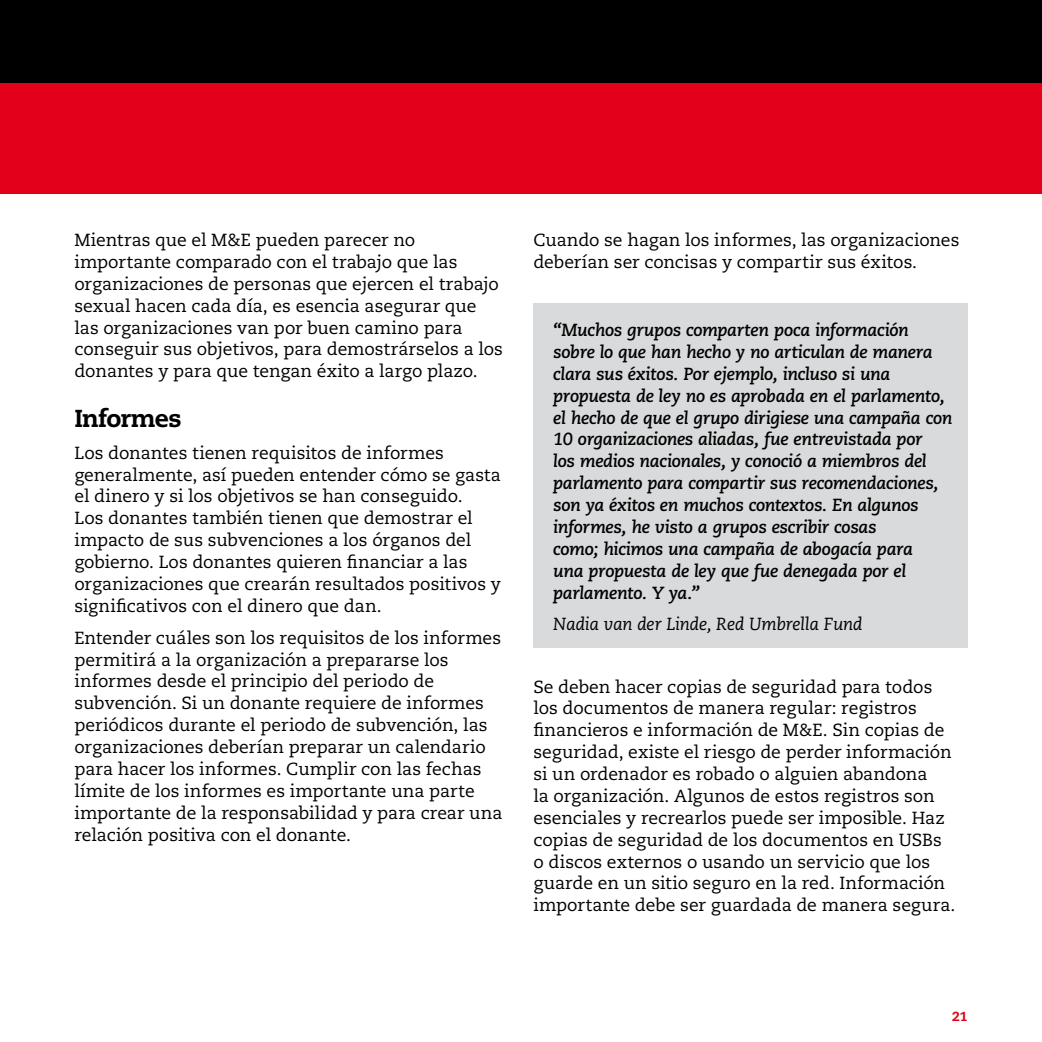
<style>
.page{position:relative;width:1042px;height:1042px;background:#fff}
.page>*{position:absolute;margin:0;border:0;box-sizing:border-box;transform-origin:0 0}
.t1{font:800 24.5px "Caecilia LT";letter-spacing:-.03em;color:#000}
.t2{font:17.5px/21.9px "Caecilia LT";letter-spacing:-.005em;color:#000}
.t3{font:italic 700 17.5px/21.9px "Caecilia LT";letter-spacing:-.02em;color:#000}
.t4{font:italic 17.5px "Caecilia LT";letter-spacing:-.02em;color:#000}
.t5{font:800 13.12px "Caecilia LT";color:#e2001a}
</style>
<div class="page">
<div style="left:0;top:0;width:1042px;height:121px;background:#000"></div>
<div style="left:0;top:83px;width:1042px;height:110px;background:#e2001a"></div>
<div style="left:533px;top:303px;width:434px;height:344px;background:#d9dadb"></div>
<p class="t2" style="left:74px;top:229px;width:430px">Mientras que el M&amp;E pueden parecer no importante comparado con el trabajo que las organizaciones de personas que ejercen el trabajo sexual hacen cada día, es esencia asegurar que las organizaciones van por buen camino para conseguir sus objetivos, para demostrárselos a los donantes y para que tengan éxito a largo plazo.</p>
<h1 class="t1" style="left:74px;top:403px;width:109px">Informes</h1>
<p class="t2" style="left:74px;top:442px;width:428px">Los donantes tienen requisitos de informes generalmente, así pueden entender cómo se gasta el dinero y si los objetivos se han conseguido.<br>Los donantes también tienen que demostrar el impacto de sus subvenciones a los órganos del gobierno. Los donantes quieren financiar a las organizaciones que crearán resultados positivos y significativos con el dinero que dan.</p>
<p class="t2" style="left:74px;top:627px;width:429px">Entender cuáles son los requisitos de los informes permitirá a la organización a prepararse los informes desde el principio del periodo de subvención. Si un donante requiere de informes periódicos durante el periodo de subvención, las organizaciones deberían preparar un calendario para hacer los informes. Cumplir con las fechas límite de los informes es importante una parte importante de la responsabilidad y para crear una relación positiva con el donante.</p>
<p class="t2" style="left:533px;top:229px;width:428px">Cuando se hagan los informes, las organizaciones deberían ser concisas y compartir sus éxitos.</p>
<p class="t3" style="left:553px;top:319px;width:401px">“Muchos grupos comparten poca información sobre lo que han hecho y no articulan de manera clara sus éxitos. Por ejemplo, incluso si una propuesta de ley no es aprobada en el parlamento, el hecho de que el grupo dirigiese una campaña con 10 organizaciones aliadas, fue entrevistada por<br>los medios nacionales, y conoció a miembros del parlamento para compartir sus recomendaciones, son ya éxitos en muchos contextos. En algunos informes, he visto a grupos escribir cosas<br>como; hicimos una campaña de abogacía para<br>una propuesta de ley que fue denegada por el parlamento. Y ya.”</p>
<p class="t4" style="left:553px;top:614px;width:311px">Nadia van der Linde, Red Umbrella Fund</p>
<p class="t2" style="left:533px;top:676px;width:423px">Se deben hacer copias de seguridad para todos los documentos de manera regular: registros financieros e información de M&amp;E. Sin copias de seguridad, existe el riesgo de perder información si un ordenador es robado o alguien abandona<br>la organización. Algunos de estos registros son esenciales y recrearlos puede ser imposible. Haz copias de seguridad de los documentos en USBs o discos externos o usando un servicio que los guarde en un sitio seguro en la red. Información importante debe ser guardada de manera segura.</p>
<p class="t5" style="left:952px;top:1008px;width:17px">21</p>
</div>
